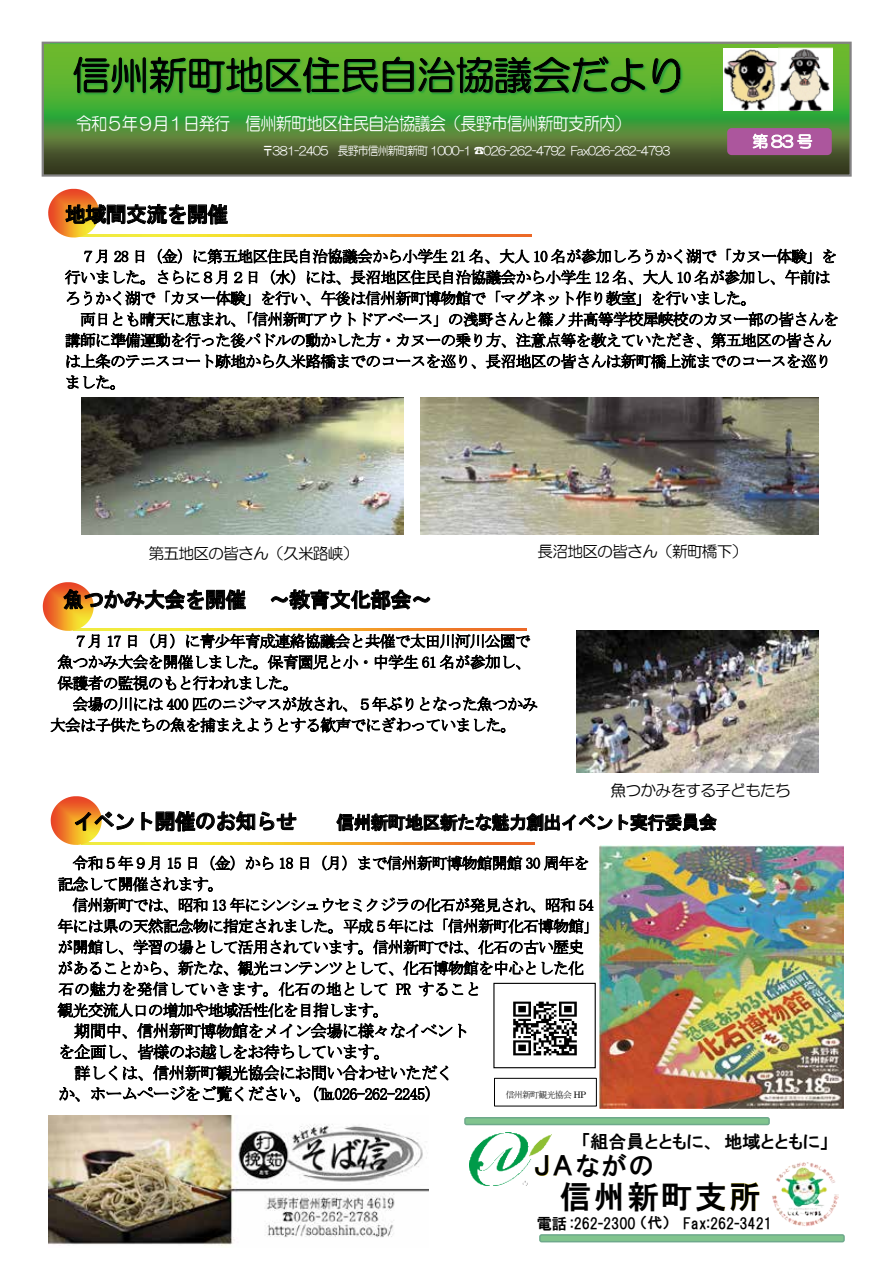
<style>
.page{position:relative;width:893px;height:1263px;background:#fff}
.page>*{position:absolute;margin:0;border:0;box-sizing:border-box;transform-origin:0 0}
.t1{font:39px "HG Maru Gothic MPRO";letter-spacing:-.015em;color:#000}
.t2{font:31.5px "HGP Gothic E";letter-spacing:.075em;color:#000}
.t3{font:25.5px "HGP Gothic E";letter-spacing:.075em;color:#000}
.t4{font:21px "HG Gothic E";letter-spacing:-.03em;color:#000}
.t5{font:18px "HG Maru Gothic MPRO";letter-spacing:-.05em;color:#fff;scale:.9 1}
.t6{font:18px "HG Gothic E";letter-spacing:-.04em;color:#000}
.t7{font:18px "HGP Gothic E";color:#000}
.t8{font:16.5px/21px "MS Mincho";letter-spacing:-.045em;color:#000}
.t9{font:15.75px/21px "MS Mincho";letter-spacing:-.045em;color:#000}
.t10{font:15.75px "HG Maru Gothic MPRO";letter-spacing:-.05em;color:#000}
.t11{font:15.75px "HG Maru Gothic MPRO";color:#fff}
.t12{font:15px "HGP Gothic E";color:#000}
.t13{font:12px "HG Maru Gothic MPRO";letter-spacing:-.075em;color:#fff;scale:.9 1}
.t14{font:9px "MS Mincho";letter-spacing:-.09em;color:#000}
.s1{font-family:"Century"}
.s2{font-size:25.5px}
</style>
<div class="page">
<img style="left:99px;top:235px;width:433px;height:2px">
<img style="left:48px;top:189px;width:51px;height:49px">
<img style="left:45px;top:45px;width:804px;height:129px">
<div style="left:42px;top:42px;width:810px;height:135px;border:2px solid #838283"></div>
<img style="left:51px;top:44px;width:659px;height:75px">
<img style="left:675px;top:68px;width:36px;height:36px">
<img style="left:94px;top:628px;width:432px;height:2px">
<img style="left:43px;top:582px;width:51px;height:49px">
<img style="left:102px;top:842px;width:432px;height:2px">
<img style="left:51px;top:796px;width:51px;height:49px">
<img style="left:724px;top:48px;width:108px;height:63px">
<div style="left:727px;top:128px;width:105px;height:27px;background:#ac569d;border-radius:4px"></div>
<img style="left:81px;top:398px;width:323px;height:137px">
<img style="left:599px;top:845px;width:244px;height:264px">
<img style="left:576px;top:631px;width:243px;height:142px">
<div style="left:493px;top:983px;width:103px;height:85px;border:1px solid #000"></div>
<img style="left:513px;top:1001px;width:64px;height:55px">
<div style="left:494px;top:1078px;width:103px;height:28px;border:1px solid #000"></div>
<img style="left:421px;top:398px;width:398px;height:137px">
<img style="left:49px;top:1115px;width:379px;height:131px">
<img style="left:772px;top:1162px;width:66px;height:64px">
<svg style="left:554px;top:1155px;width:8px;height:21px"></svg>
<svg style="left:731px;top:1182px;width:28px;height:29px"></svg>
<img style="left:469px;top:1132px;width:83px;height:54px">
<div style="left:465px;top:1118px;width:304px;height:6px;background:#81c48e;border-radius:2px"></div>
<div style="left:464px;top:1117px;width:306px;height:8px;border:2px solid #006934;border-radius:2px"></div>
<div style="left:540px;top:1235px;width:304px;height:7px;background:#81c48e;border-radius:2px"></div>
<div style="left:539px;top:1234px;width:306px;height:8px;border:2px solid #006934;border-radius:2px"></div>
<h1 class="t1" style="left:72px;top:56px;width:616px">信州新町地区住民自治協議会だより</h1>
<p class="t5" style="left:76px;top:114px;width:618px">令和５年９月１日発行 信州新町地区住民自治協議会（長野市信州新町支所内）</p>
<p class="t13" style="left:263px;top:145px;width:455px">〒381-2405 長野市信州新町新町 1000-1 ☎026-262-4792 Fax026-262-4793</p>
<p class="t11" style="left:752px;top:133px;width:62px">第83号</p>
<h3 class="t4" style="left:65px;top:204px;width:165px">地域間交流を開催</h3>
<p class="t9" style="left:65px;top:246px;width:774px;text-indent:15px">７月 28 日（金）に第五地区住民自治協議会から小学生 21 名、大人 10 名が参加しろうかく湖で「カヌー体験」を行いました。さらに８月２日（水）には、長沼地区住民自治協議会から小学生 12 名、大人 10 名が参加し、午前はろうかく湖で「カヌー体験」を行い、午後は信州新町博物館で「マグネット作り教室」を行いました。</p>
<p class="t9" style="left:65px;top:309px;width:775px;text-indent:15px">両日とも晴天に恵まれ、「信州新町アウトドアベース」の浅野さんと篠ノ井高等学校犀峡校のカヌー部の皆さんを講師に準備運動を行った後パドルの動かした方・カヌーの乗り方、注意点等を教えていただき、第五地区の皆さんは上条のテニスコート跡地から久米路橋までのコースを巡り、長沼地区の皆さんは新町橋上流までのコースを巡りました。</p>
<p class="t10" style="left:148px;top:545px;width:212px">第五地区の皆さん（久米路峡）</p>
<p class="t10" style="left:537px;top:543px;width:212px">長沼地区の皆さん（新町橋下）</p>
<h3 class="t4" style="left:63px;top:589px;width:370px">魚つかみ大会を開催 ～教育文化部会～</h3>
<p class="t9" style="left:58px;top:630px;width:475px;text-align:justify;text-indent:15px">７月 17 日（月）に青少年育成連絡協議会と共催で太田川河川公園で魚つかみ大会を開催しました。保育園児と小・中学生 61 名が参加し、保護者の監視のもと行われました。</p>
<p class="t9" style="left:50px;top:693px;width:489px;text-indent:23px">会場の川には 400 匹のニジマスが放され、５年ぶりとなった魚つかみ大会は子供たちの魚を捕まえようとする歓声でにぎわっていました。</p>
<p class="t10" style="left:610px;top:783px;width:182px">魚つかみをする子どもたち</p>
<h3 class="t4" style="left:73px;top:811px;width:225px">イベント開催のお知らせ</h3>
<p class="t6" style="left:336px;top:813px;width:382px">信州新町地区新たな魅力創出イベント実行委員会</p>
<p class="t9" style="left:58px;top:852px;width:533px;text-indent:15px">令和５年９月 15 日（金）から 18 日（月）まで信州新町博物館開館 30 周年を記念して開催されます。</p>
<p class="t9" style="left:58px;top:894px;width:543px;text-indent:15px">信州新町では、昭和 13 年にシンシュウセミクジラの化石が発見され、昭和 54年には県の天然記念物に指定されました。平成５年には「信州新町化石博物館」が開館し、学習の場として活用されています。信州新町では、化石の古い歴史があることから、新たな、観光コンテンツとして、化石博物館を中心とした化石の魅力を発信していきます。化石の地として PR すること<br>観光交流人口の増加や地域活性化を目指します。</p>
<p class="t8" style="left:58px;top:1020px;width:412px;text-indent:16px">期間中、信州新町博物館をメイン会場に様々なイベントを企画し、皆様のお越しをお待ちしています。</p>
<p class="t8" style="left:58px;top:1062px;width:396px;text-indent:16px">詳しくは、信州新町観光協会にお問い合わせいただくか、ホームページをご覧ください。（℡026-262-2245）</p>
<p class="t14" style="left:506px;top:1090px;width:82px">信州新町観光協会 <span class="s1">HP</span></p>
<p class="t7" style="left:582px;top:1132px;width:249px">「組合員とともに、地域とともに」</p>
<h3 class="t3" style="left:534px;top:1153px;width:121px">ＪＡながの</h3>
<h2 class="t2" style="left:503px;top:1180px;width:259px"><span class="s2">　　</span> 信州新町支所</h2>
<p class="t12" style="left:537px;top:1215px;width:237px">電話 :262-2300 （代）　Fax:262-3421</p>
</div>
